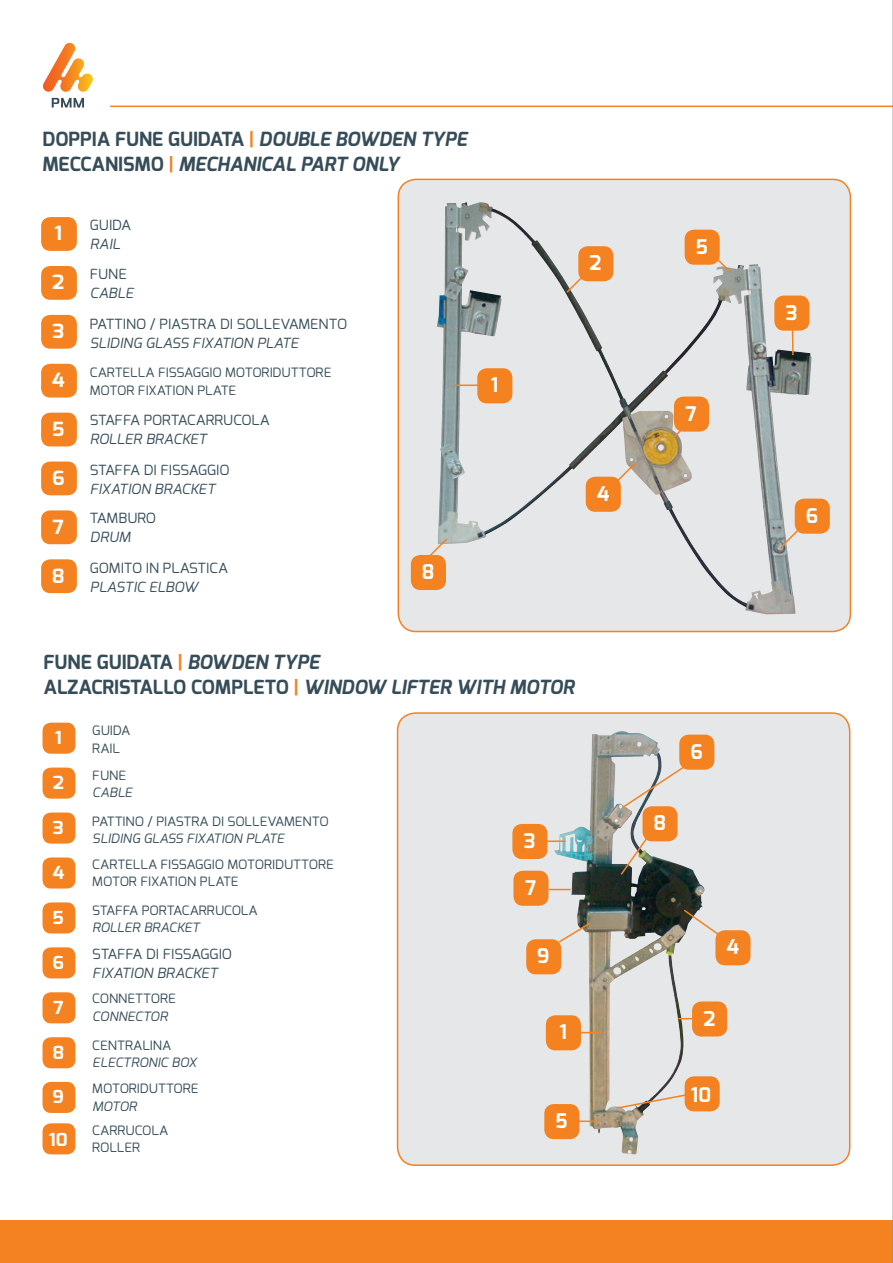
<style>
.page{position:relative;width:893px;height:1263px;background:#fff}
.page>*{position:absolute;margin:0;border:0;box-sizing:border-box;transform-origin:0 0}
.t1{font:700 20.25px "Exo";color:#fff}
.t2{font:700 19.5px/25.5px "Exo";color:#364d59}
.t3{font:italic 700 19.5px/25.5px "Exo";color:#364d59}
.t4{font:700 19.5px "Exo";color:#fff;scale:1.06 1}
.t5{font:700 18px "Exo";color:#fff;scale:1.06 1}
.t6{font:14.1px "Exo";color:#364d59;scale:1.06 1}
.t7{font:italic 14.1px "Exo";color:#364d59;scale:1.06 1}
.t8{font:12.9px/17.5px "Exo";color:#364d59;scale:1.06 1}
.t9{font:italic 12.9px "Exo";color:#364d59;scale:1.06 1}
.s1{font-style:normal}
.s2{font-style:normal;color:#f58220}
.s3{color:#f58220}
.s4{font-style:italic}
</style>
<div class="page">
<div style="left:0;top:1220px;width:893px;height:43px;background:#f58220"></div>
<div style="left:398px;top:713px;width:452px;height:452px;background:#e6e7e9;border-radius:18px"></div>
<div style="left:397px;top:712px;width:453px;height:454px;border:2px solid #f58220;border-radius:18px"></div>
<img style="left:554px;top:731px;width:150px;height:423px">
<div style="left:398px;top:179px;width:452px;height:452px;background:#e6e7e9;border-radius:18px"></div>
<div style="left:398px;top:179px;width:453px;height:453px;border:2px solid #f58220;border-radius:18px"></div>
<img style="left:437px;top:202px;width:375px;height:412px">
<hr style="left:110px;top:106px;width:783px;height:1px;background:#f58220">
<div style="left:41px;top:217px;width:36px;height:34px;background:#f58220;border-radius:9px"></div>
<div style="left:41px;top:266px;width:36px;height:34px;background:#f58220;border-radius:9px"></div>
<div style="left:41px;top:315px;width:36px;height:34px;background:#f58220;border-radius:9px"></div>
<div style="left:41px;top:364px;width:36px;height:34px;background:#f58220;border-radius:9px"></div>
<div style="left:41px;top:413px;width:36px;height:33px;background:#f58220;border-radius:9px"></div>
<div style="left:41px;top:461px;width:36px;height:34px;background:#f58220;border-radius:9px"></div>
<div style="left:477px;top:368px;width:35px;height:35px;background:#f58220;border-radius:10px"></div>
<div style="left:578px;top:246px;width:35px;height:35px;background:#f58220;border-radius:10px"></div>
<div style="left:774px;top:296px;width:35px;height:35px;background:#f58220;border-radius:10px"></div>
<div style="left:795px;top:499px;width:35px;height:35px;background:#f58220;border-radius:10px"></div>
<div style="left:586px;top:477px;width:35px;height:35px;background:#f58220;border-radius:10px"></div>
<div style="left:685px;top:230px;width:35px;height:35px;background:#f58220;border-radius:10px"></div>
<div style="left:546px;top:1015px;width:35px;height:35px;background:#f58220;border-radius:10px"></div>
<div style="left:692px;top:1001px;width:35px;height:35px;background:#f58220;border-radius:10px"></div>
<hr style="left:892px;top:0;width:1px;height:1263px;background:#86888b">
<svg style="left:581px;top:1032px;width:19px;height:1px"></svg>
<div style="left:544px;top:1104px;width:35px;height:35px;background:#f58220;border-radius:10px"></div>
<hr style="left:576px;top:1120px;width:22px;height:2px;background:#f58220">
<div style="left:642px;top:806px;width:36px;height:35px;background:#f58220;border-radius:10px"></div>
<svg style="left:619px;top:836px;width:30px;height:40px"></svg>
<svg style="left:682px;top:908px;width:40px;height:30px"></svg>
<div style="left:685px;top:1076px;width:35px;height:35px;background:#f58220;border-radius:10px"></div>
<svg style="left:615px;top:1092px;width:74px;height:18px"></svg>
<div style="left:512px;top:824px;width:35px;height:35px;background:#f58220;border-radius:10px"></div>
<hr style="left:543px;top:840px;width:23px;height:2px;background:#f58220">
<div style="left:513px;top:871px;width:36px;height:35px;background:#f58220;border-radius:10px"></div>
<svg style="left:557px;top:921px;width:35px;height:23px"></svg>
<svg style="left:565px;top:271px;width:23px;height:23px"></svg>
<hr style="left:455px;top:384px;width:25px;height:2px;background:#f58220">
<hr style="left:792px;top:329px;width:2px;height:26px;background:#f58220">
<svg style="left:672px;top:419px;width:20px;height:20px"></svg>
<svg style="left:616px;top:462px;width:21px;height:20px"></svg>
<svg style="left:779px;top:529px;width:20px;height:20px"></svg>
<div style="left:41px;top:510px;width:36px;height:34px;background:#f58220;border-radius:9px"></div>
<div style="left:41px;top:559px;width:36px;height:34px;background:#f58220;border-radius:9px"></div>
<div style="left:411px;top:555px;width:35px;height:35px;background:#f58220;border-radius:10px"></div>
<svg style="left:430px;top:537px;width:19px;height:20px"></svg>
<div style="left:674px;top:396px;width:35px;height:36px;background:#f58220;border-radius:10px"></div>
<svg style="left:713px;top:255px;width:19px;height:19px"></svg>
<div style="left:43px;top:723px;width:32px;height:31px;background:#f58220;border-radius:8px"></div>
<div style="left:43px;top:767px;width:32px;height:32px;background:#f58220;border-radius:8px"></div>
<div style="left:43px;top:812px;width:32px;height:31px;background:#f58220;border-radius:8px"></div>
<div style="left:43px;top:857px;width:32px;height:31px;background:#f58220;border-radius:8px"></div>
<div style="left:43px;top:902px;width:32px;height:31px;background:#f58220;border-radius:8px"></div>
<div style="left:43px;top:947px;width:32px;height:31px;background:#f58220;border-radius:8px"></div>
<div style="left:43px;top:992px;width:32px;height:31px;background:#f58220;border-radius:8px"></div>
<div style="left:43px;top:1037px;width:32px;height:31px;background:#f58220;border-radius:8px"></div>
<div style="left:43px;top:1082px;width:32px;height:31px;background:#f58220;border-radius:8px"></div>
<div style="left:43px;top:1123px;width:32px;height:31px;background:#f58220;border-radius:8px"></div>
<svg style="left:678px;top:1018px;width:14px;height:1px"></svg>
<svg style="left:549px;top:889px;width:22px;height:1px"></svg>
<div style="left:526px;top:939px;width:35px;height:35px;background:#f58220;border-radius:10px"></div>
<div style="left:715px;top:930px;width:35px;height:35px;background:#f58220;border-radius:10px"></div>
<div style="left:679px;top:735px;width:35px;height:35px;background:#f58220;border-radius:10px"></div>
<svg style="left:620px;top:764px;width:67px;height:46px"></svg>
<svg style="left:42px;top:43px;width:51px;height:49px"></svg>
<svg style="left:52px;top:98px;width:32px;height:10px"></svg>
<h2 class="t3" style="left:43px;top:126px;width:426px"><span class="s1">DOPPIA FUNE GUIDATA</span> <span class="s2">|</span> DOUBLE BOWDEN TYPE<br><span class="s1">MECCANISMO</span> <span class="s2">|</span> MECHANICAL PART ONLY</h2>
<h2 class="t4" style="left:55px;top:221px;width:9px">1</h2>
<h2 class="t4" style="left:52px;top:270px;width:13px">2</h2>
<h2 class="t4" style="left:52px;top:318px;width:13px">3</h2>
<h2 class="t4" style="left:52px;top:367px;width:14px">4</h2>
<h2 class="t4" style="left:52px;top:416px;width:13px">5</h2>
<h2 class="t4" style="left:52px;top:465px;width:13px">6</h2>
<h2 class="t4" style="left:53px;top:514px;width:12px">7</h2>
<h2 class="t4" style="left:52px;top:563px;width:14px">8</h2>
<p class="t6" style="left:90px;top:216px;width:40px">GUIDA</p>
<p class="t7" style="left:90px;top:235px;width:30px">RAIL</p>
<p class="t6" style="left:90px;top:265px;width:36px">FUNE</p>
<p class="t7" style="left:90px;top:284px;width:43px">CABLE</p>
<p class="t6" style="left:90px;top:314px;width:244px">PATTINO / PIASTRA DI SOLLEVAMENTO</p>
<p class="t7" style="left:90px;top:333px;width:198px">SLIDING GLASS FIXATION PLATE</p>
<p class="t8" style="left:90px;top:364px;width:229px">CARTELLA FISSAGGIO MOTORIDUTTORE<br>MOTOR FIXATION PLATE</p>
<p class="t6" style="left:90px;top:411px;width:171px">STAFFA PORTACARRUCOLA</p>
<p class="t7" style="left:90px;top:430px;width:112px">ROLLER BRACKET</p>
<p class="t6" style="left:90px;top:461px;width:133px">STAFFA DI FISSAGGIO</p>
<p class="t7" style="left:90px;top:480px;width:120px">FIXATION BRACKET</p>
<p class="t6" style="left:90px;top:508px;width:64px">TAMBURO</p>
<p class="t7" style="left:90px;top:528px;width:40px">DRUM</p>
<p class="t6" style="left:90px;top:558px;width:132px">GOMITO IN PLASTICA</p>
<p class="t7" style="left:90px;top:577px;width:104px">PLASTIC ELBOW</p>
<h1 class="t1" style="left:422px;top:559px;width:14px">8</h1>
<h1 class="t1" style="left:491px;top:372px;width:9px">1</h1>
<h1 class="t1" style="left:590px;top:250px;width:13px">2</h1>
<h1 class="t1" style="left:597px;top:480px;width:14px">4</h1>
<h2 class="t2" style="left:44px;top:649px;width:532px">FUNE GUIDATA <span class="s3">|</span> <span class="s4">BOWDEN TYPE<br></span>ALZACRISTALLO COMPLETO <span class="s3">|</span> <span class="s4">WINDOW LIFTER WITH MOTOR</span></h2>
<h3 class="t5" style="left:55px;top:726px;width:8px">1</h3>
<h3 class="t5" style="left:53px;top:771px;width:12px">2</h3>
<h3 class="t5" style="left:53px;top:816px;width:12px">3</h3>
<h3 class="t5" style="left:52px;top:861px;width:13px">4</h3>
<h3 class="t5" style="left:53px;top:906px;width:12px">5</h3>
<h3 class="t5" style="left:52px;top:951px;width:12px">6</h3>
<h3 class="t5" style="left:53px;top:995px;width:11px">7</h3>
<h3 class="t5" style="left:52px;top:1040px;width:13px">8</h3>
<h3 class="t5" style="left:52px;top:1085px;width:12px">9</h3>
<p class="t8" style="left:92px;top:722px;width:37px">GUIDA<br>RAIL</p>
<p class="t8" style="left:92px;top:766px;width:34px">FUNE</p>
<p class="t9" style="left:92px;top:784px;width:39px">CABLE</p>
<p class="t8" style="left:92px;top:812px;width:225px">PATTINO / PIASTRA DI SOLLEVAMENTO</p>
<p class="t9" style="left:92px;top:830px;width:183px">SLIDING GLASS FIXATION PLATE</p>
<p class="t8" style="left:92px;top:855px;width:229px">CARTELLA FISSAGGIO MOTORIDUTTORE<br>MOTOR FIXATION PLATE</p>
<p class="t8" style="left:92px;top:901px;width:158px">STAFFA PORTACARRUCOLA</p>
<p class="t9" style="left:92px;top:919px;width:103px">ROLLER BRACKET</p>
<p class="t6" style="left:92px;top:945px;width:133px">STAFFA DI FISSAGGIO</p>
<p class="t7" style="left:92px;top:964px;width:120px">FIXATION BRACKET</p>
<p class="t8" style="left:92px;top:990px;width:80px">CONNETTORE</p>
<p class="t9" style="left:92px;top:1008px;width:73px">CONNECTOR</p>
<p class="t8" style="left:92px;top:1036px;width:76px">CENTRALINA</p>
<p class="t9" style="left:92px;top:1054px;width:100px">ELECTRONIC BOX</p>
<p class="t8" style="left:92px;top:1080px;width:102px">MOTORIDUTTORE</p>
<p class="t9" style="left:92px;top:1098px;width:44px">MOTOR</p>
<h3 class="t5" style="left:49px;top:1128px;width:19px">10</h3>
<p class="t8" style="left:92px;top:1121px;width:73px">CARRUCOLA<br>ROLLER</p>
<h1 class="t1" style="left:524px;top:828px;width:13px">3</h1>
<h1 class="t1" style="left:525px;top:874px;width:13px">7</h1>
<h1 class="t1" style="left:537px;top:943px;width:14px">9</h1>
<h1 class="t1" style="left:559px;top:1019px;width:9px">1</h1>
<h1 class="t1" style="left:555px;top:1108px;width:14px">5</h1>
<h1 class="t1" style="left:696px;top:233px;width:14px">5</h1>
<h1 class="t1" style="left:686px;top:400px;width:13px">7</h1>
<h1 class="t1" style="left:653px;top:810px;width:14px">8</h1>
<h1 class="t1" style="left:690px;top:738px;width:14px">6</h1>
<h1 class="t1" style="left:726px;top:934px;width:14px">4</h1>
<h1 class="t1" style="left:703px;top:1005px;width:13px">2</h1>
<h1 class="t1" style="left:691px;top:1081px;width:22px">10</h1>
<h1 class="t1" style="left:786px;top:299px;width:13px">3</h1>
<h1 class="t1" style="left:806px;top:502px;width:14px">6</h1>
</div>
